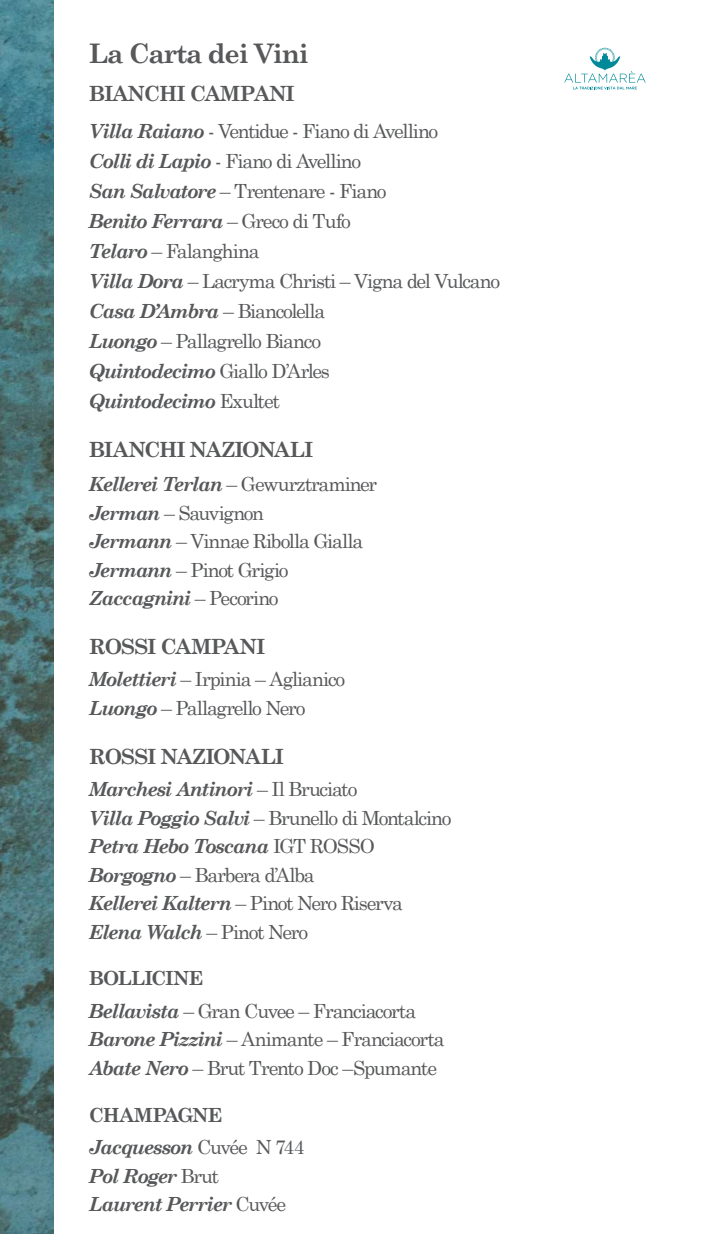
<style>
.page{position:relative;width:723px;height:1234px;background:#fff}
.page>*{position:absolute;margin:0;border:0;box-sizing:border-box;transform-origin:0 0}
.t1{font:700 27px "Century Schoolbook";letter-spacing:-.05em;color:#57585a}
.t2{font:700 21px "Century Schoolbook";letter-spacing:-.05em;color:#57585a}
.t3{font:19.5px/30px "Century Schoolbook";letter-spacing:-.055em;color:#57585a}
.t4{font:italic 700 19.5px/28.5px "Century Schoolbook";letter-spacing:-.065em;color:#57585a}
.s1{font-weight:700;font-style:italic}
.s2{font-weight:400;font-style:normal}
.s3{font-weight:700}
.s4{font-style:normal}
</style>
<div class="page">
<img style="left:0;top:0;width:53px;height:1233px">
<svg style="left:564px;top:48px;width:82px;height:41px"></svg>
<h1 class="t1" style="left:89px;top:36px;width:221px">La Carta dei Vini</h1>
<p class="t2" style="left:89px;top:80px;width:207px">BIANCHI CAMPANI</p>
<p class="t3" style="left:89px;top:116px;width:413px"><span class="s1">Villa Raiano</span> - Ventidue - Fiano di Avellino<br><span class="s1">Colli di Lapio</span> - Fiano di Avellino<br><span class="s1">San Salvatore</span> – Trentenare - Fiano<br><span class="s1">Benito Ferrara</span> – Greco di Tufo<br><span class="s1">Telaro</span> – Falanghina<br><span class="s1">Villa Dora</span> – Lacryma Christi – Vigna del Vulcano<br><span class="s1">Casa D’Ambra</span> – Biancolella<br><span class="s1">Luongo</span> – Pallagrello Bianco<br><span class="s1">Quintodecimo</span> Giallo D’Arles<br><span class="s1">Quintodecimo</span> Exultet</p>
<p class="t2" style="left:89px;top:436px;width:226px">BIANCHI NAZIONALI</p>
<p class="t3" style="left:89px;top:469px;width:290px;line-height:28.5px"><span class="s1">Kellerei Terlan</span> – Gewurztraminer<br><span class="s1">Jerman</span> – Sauvignon<br><span class="s1">Jermann</span> – Vinnae Ribolla Gialla<br><span class="s1">Jermann</span> – Pinot Grigio<br><span class="s1">Zaccagnini</span> – Pecorino</p>
<p class="t2" style="left:89px;top:633px;width:178px">ROSSI CAMPANI</p>
<p class="t3" style="left:89px;top:664px;width:258px;line-height:28.5px"><span class="s1">Molettieri</span> – Irpinia – Aglianico<br><span class="s1">Luongo</span> – Pallagrello Nero</p>
<p class="t2" style="left:89px;top:743px;width:197px">ROSSI NAZIONALI</p>
<p class="t4" style="left:89px;top:774px;width:364px">Marchesi Antinori <span class="s2">– Il Bruciato<br></span>Villa Poggio Salvi <span class="s2">– Brunello di Montalcino<br></span>Petra Hebo Toscana <span class="s2">IGT ROSSO<br></span>Borgogno <span class="s2">– Barbera d’Alba<br></span>Kellerei Kaltern <span class="s2">– Pinot Nero Riserva<br></span>Elena Walch <span class="s2">– Pinot Nero</span></p>
<p class="t3" style="left:89px;top:961px;width:329px;line-height:32.4px"><span class="s3">BOLLICINE<br></span><span class="s1">Bellavista</span> – Gran Cuvee – Franciacorta</p>
<p class="t3" style="left:89px;top:1024px;width:357px;line-height:28.5px"><span class="s1">Barone Pizzini</span> – Animante – Franciacorta<br><span class="s1">Abate Nero</span> – Brut Trento Doc –Spumante</p>
<p class="t4" style="left:89px;top:1097px;width:217px;line-height:32.4px"><span class="s4">CHAMPAGNE<br></span>Jacquesson <span class="s2">Cuvée N 744</span></p>
<p class="t4" style="left:89px;top:1160px;width:199px">Pol Roger <span class="s2">Brut<br></span>Laurent Perrier <span class="s2">Cuvée</span></p>
</div>
